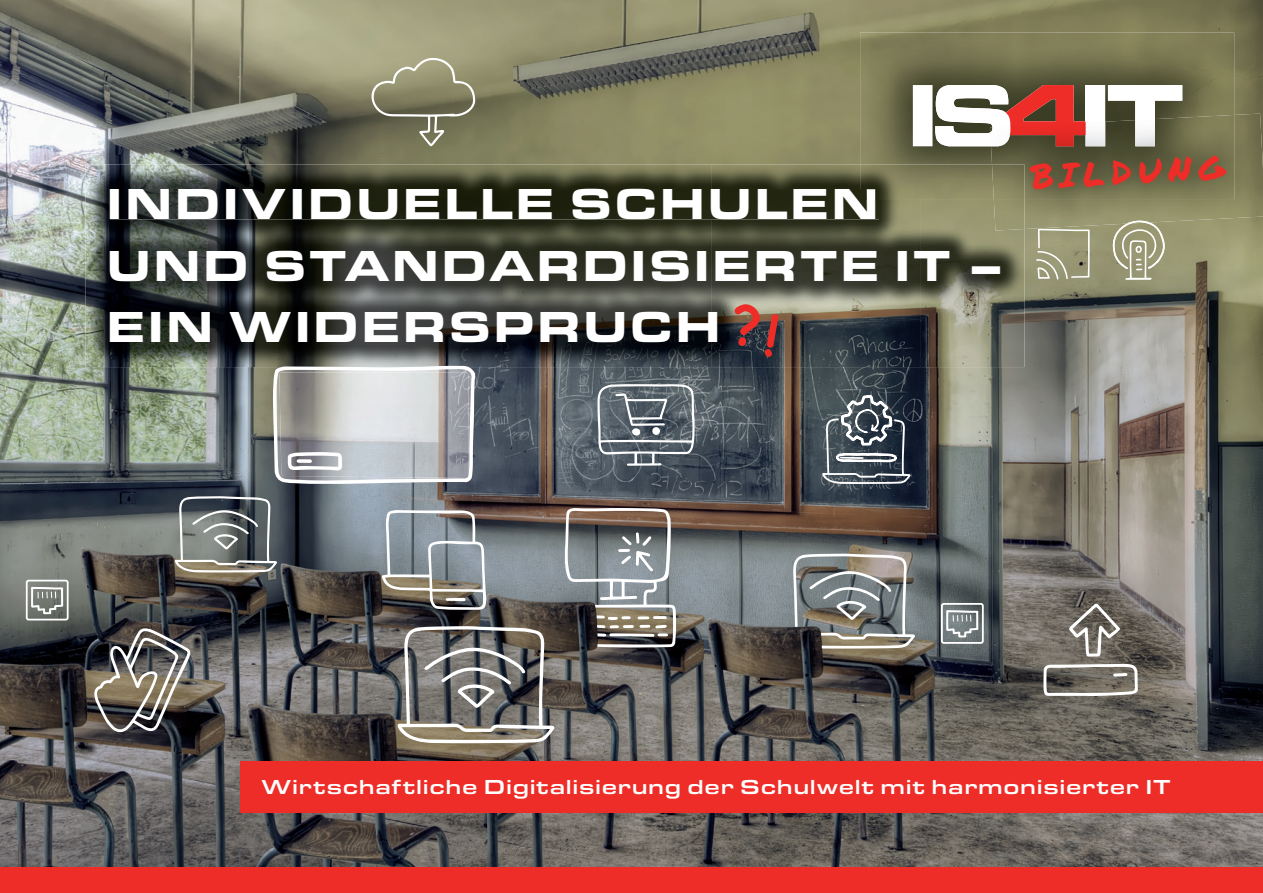
<style>
.page{position:relative;width:1263px;height:893px;background:#fff}
.page>*{position:absolute;margin:0;border:0;box-sizing:border-box;transform-origin:0 0}
.t1{font:900 45px/61.5px "Eurostile Ext";letter-spacing:.04em;color:#fff}
.t2{font:33.9px "Permanent Marker";color:#ee2d28}
.t3{font:500 21px "Eurostile Ext";letter-spacing:.03em;color:#fff}
.s1{font-family:"Comic Sans MS";font-weight:700;font-size:53.1px;color:#ee2d28}
</style>
<div class="page">
<img style="left:0;top:0;width:1263px;height:867px">
<div style="left:0;top:867px;width:1263px;height:26px;background:#ee2d28"></div>
<img style="left:85px;top:164px;width:835px;height:203px">
<img style="left:920px;top:199px;width:104px;height:168px">
<img style="left:110px;top:189px;width:769px;height:30px">
<div style="left:240px;top:761px;width:1023px;height:51px;background:#ee2d28"></div>
<svg style="left:273px;top:366px;width:202px;height:118px;background:#bdbec0"></svg>
<svg style="left:174px;top:496px;width:103px;height:76px;background:#787c7c"></svg>
<svg style="left:787px;top:554px;width:128px;height:95px;background:#8e8f8c"></svg>
<svg style="left:1069px;top:603px;width:51px;height:54px;background:#858079"></svg>
<svg style="left:1043px;top:664px;width:95px;height:32px"></svg>
<svg style="left:1113px;top:229px;width:52px;height:51px;background:#acab8f"></svg>
<svg style="left:1036px;top:229px;width:54px;height:51px;background:#a6a687"></svg>
<svg style="left:946px;top:610px;width:32px;height:28px"></svg>
<div style="left:941px;top:603px;width:43px;height:41px;border:2px solid #fff;border-radius:2px"></div>
<svg style="left:31px;top:587px;width:32px;height:27px"></svg>
<div style="left:26px;top:580px;width:43px;height:40px;border:2px solid #fff;border-radius:2px"></div>
<svg style="left:562px;top:508px;width:114px;height:139px;background:#8e8d8b"></svg>
<svg style="left:382px;top:510px;width:105px;height:100px;background:#8b8f91"></svg>
<svg style="left:94px;top:628px;width:97px;height:105px;background:#6b6661"></svg>
<svg style="left:371px;top:57px;width:104px;height:89px;background:#8b8a6e"></svg>
<svg style="left:597px;top:384px;width:98px;height:82px;background:#727b82"></svg>
<svg style="left:822px;top:383px;width:89px;height:101px;background:#58626b"></svg>
<img style="left:500px;top:597px;width:98px;height:58px">
<img style="left:725px;top:627px;width:97px;height:28px">
<svg style="left:397px;top:626px;width:158px;height:117px;background:#7f7c78"></svg>
<img style="left:860px;top:32px;width:374px;height:132px">
<img style="left:860px;top:164px;width:131px;height:35px">
<img style="left:860px;top:189px;width:19px;height:10px">
<div style="left:913px;top:85px;width:19px;height:61px;background:#fff"></div>
<svg style="left:1108px;top:85px;width:74px;height:29px"></svg>
<div style="left:1085px;top:85px;width:20px;height:61px;background:#fff"></div>
<img style="left:1024px;top:114px;width:239px;height:115px">
<img style="left:994px;top:199px;width:30px;height:32px">
<img style="left:1127px;top:221px;width:23px;height:3px">
<img style="left:991px;top:115px;width:243px;height:84px">
<img style="left:992px;top:164px;width:32px;height:35px">
<img style="left:1135px;top:119px;width:20px;height:27px">
<img style="left:1085px;top:122px;width:20px;height:24px">
<svg style="left:935px;top:85px;width:150px;height:61px"></svg>
<img style="left:990px;top:127px;width:20px;height:19px">
<svg style="left:764px;top:313px;width:15px;height:44px"></svg>
<h1 class="t1" style="left:106px;top:170px;width:902px">INDIVIDUELLE SCHULEN<br>UND STANDARDISIERTE IT –<br>EIN WIDERSPRUCH <span class="s1">?</span></h1>
<h2 class="t2" style="left:1029px;top:152px;width:196px;rotate:-3deg">BILDUNG</h2>
<p class="t3" style="left:261px;top:772px;width:910px">Wirtschaftliche Digitalisierung der Schulwelt mit harmonisierter IT</p>
</div>
